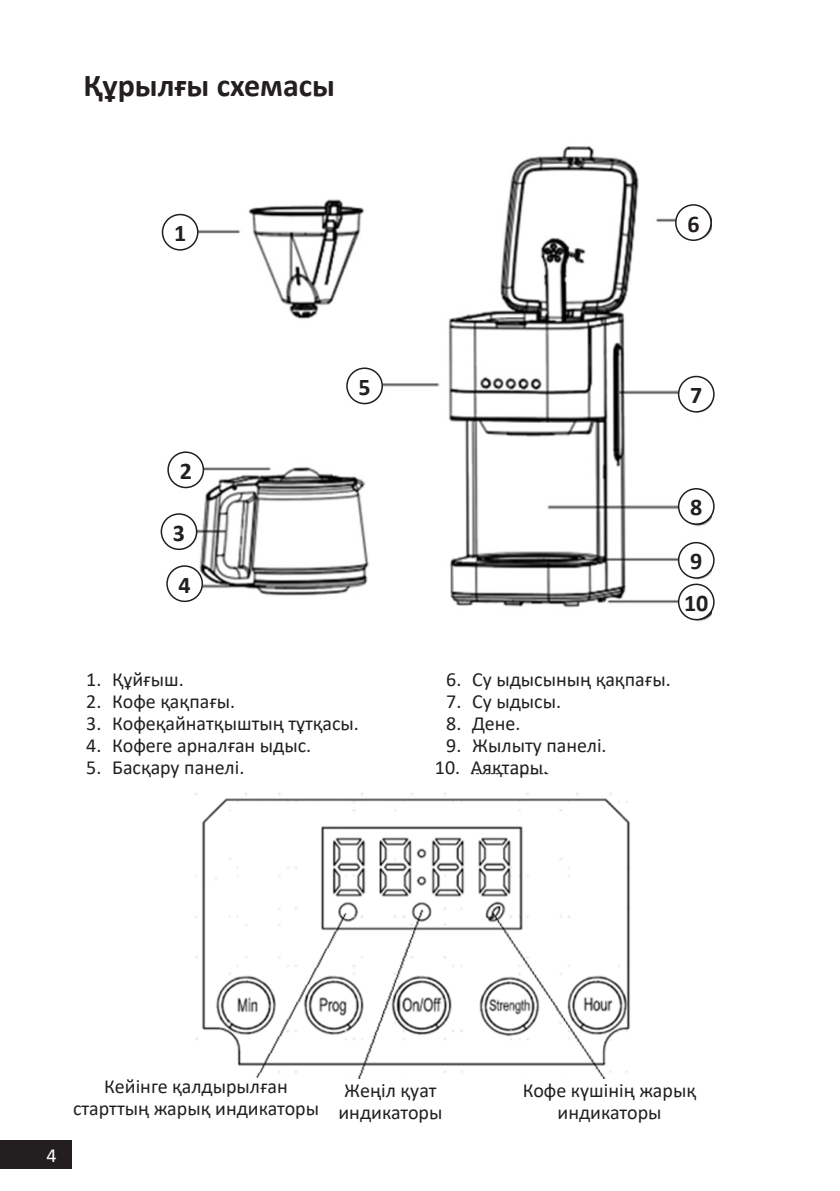
<style>
.page{position:relative;width:840px;height:1191px;background:#fff}
.page>*{position:absolute;margin:0;border:0;box-sizing:border-box;transform-origin:0 0}
.Заголовок_16{font:700 32px "Calibri";color:#231f20}
.цифры_на_схемах{font:700 24px "Calibri";color:#231f20}
.t1{font:20px/22px "Calibri";color:#231f20;text-align:center}
.t2{font:20px "Calibri";color:#fff}
</style>
<div class="page">
<div style="left:0;top:1140px;width:72px;height:28px;background:#231f20"></div>
<svg style="left:471px;top:773px;width:77px;height:1px"></svg>
<img style="left:195px;top:792px;width:435px;height:286px">
<img style="left:167px;top:146px;width:544px;height:476px">
<div style="left:162px;top:214px;width:36px;height:36px;background:#fff;border-radius:50%"></div>
<div style="left:162px;top:214px;width:36px;height:37px;border:2px solid #231f20;border-radius:50%"></div>
<div style="left:168px;top:452px;width:35px;height:35px;background:#fff;border-radius:50%"></div>
<div style="left:167px;top:451px;width:37px;height:37px;border:2px solid #231f20;border-radius:50%"></div>
<div style="left:161px;top:514px;width:35px;height:35px;background:#fff;border-radius:50%"></div>
<div style="left:160px;top:513px;width:37px;height:37px;border:2px solid #231f20;border-radius:50%"></div>
<div style="left:167px;top:566px;width:35px;height:35px;background:#fff;border-radius:50%"></div>
<div style="left:166px;top:565px;width:37px;height:37px;border:2px solid #231f20;border-radius:50%"></div>
<div style="left:347px;top:368px;width:35px;height:35px;background:#fff;border-radius:50%"></div>
<div style="left:346px;top:367px;width:37px;height:37px;border:2px solid #231f20;border-radius:50%"></div>
<div style="left:675px;top:205px;width:35px;height:35px;background:#fff;border-radius:50%"></div>
<div style="left:674px;top:204px;width:37px;height:37px;border:2px solid #231f20;border-radius:50%"></div>
<div style="left:678px;top:376px;width:35px;height:36px;background:#fff;border-radius:50%"></div>
<div style="left:677px;top:376px;width:37px;height:36px;border:2px solid #231f20;border-radius:50%"></div>
<div style="left:678px;top:489px;width:35px;height:35px;background:#fff;border-radius:50%"></div>
<div style="left:677px;top:488px;width:37px;height:37px;border:2px solid #231f20;border-radius:50%"></div>
<div style="left:678px;top:542px;width:35px;height:36px;background:#fff;border-radius:50%"></div>
<div style="left:677px;top:542px;width:37px;height:37px;border:2px solid #231f20;border-radius:50%"></div>
<div style="left:678px;top:584px;width:35px;height:35px;background:#fff;border-radius:50%"></div>
<div style="left:677px;top:583px;width:37px;height:37px;border:2px solid #231f20;border-radius:50%"></div>
<p class="Заголовок_16" style="left:83px;top:63px;width:253px">Құрылғы схемасы</p>
<p class="цифры_на_схемах" style="left:174px;top:216px;width:14px">1</p>
<p class="цифры_на_схемах" style="left:179px;top:454px;width:14px">2</p>
<p class="цифры_на_схемах" style="left:173px;top:516px;width:14px">3</p>
<p class="цифры_на_схемах" style="left:178px;top:568px;width:14px">4</p>
<p class="цифры_на_схемах" style="left:358px;top:370px;width:14px">5</p>
<p class="t1" style="left:86px;top:667px;width:99px">1. Құйғыш.</p>
<p class="t1" style="left:86px;top:689px;width:150px">2. Кофе қақпағы.</p>
<p class="t1" style="left:86px;top:711px;width:274px">3. Кофеқайнатқыштың тұтқасы.</p>
<p class="t1" style="left:86px;top:733px;width:226px">4. Кофеге арналған ыдыс.</p>
<p class="t1" style="left:86px;top:755px;width:159px">5. Басқару панелі.</p>
<p class="цифры_на_схемах" style="left:687px;top:207px;width:14px">6</p>
<p class="цифры_на_схемах" style="left:689px;top:378px;width:14px">7</p>
<p class="цифры_на_схемах" style="left:689px;top:490px;width:14px">8</p>
<p class="цифры_на_схемах" style="left:689px;top:544px;width:14px">9</p>
<p class="цифры_на_схемах" style="left:683px;top:586px;width:26px">10</p>
<p class="t1" style="left:446px;top:667px;width:226px">6. Су ыдысының қақпағы.</p>
<p class="t1" style="left:446px;top:689px;width:116px">7. Су ыдысы.</p>
<p class="t1" style="left:446px;top:711px;width:76px">8. Дене.</p>
<p class="t1" style="left:446px;top:733px;width:162px">9. Жылыту панелі.</p>
<p class="t1" style="left:434px;top:755px;width:115px">10. Аяқтары.</p>
<p class="t2" style="left:47px;top:1141px;width:12px">4</p>
<p class="t1" style="left:73px;top:1075px;width:247px">Кейінге қалдырылған старттың жарық индикаторы</p>
<p class="t1" style="left:338px;top:1078px;width:105px;text-align:left">Жеңіл қуат индикаторы</p>
<p class="t1" style="left:522px;top:1078px;width:175px">Кофе күшінің жарық индикаторы</p>
</div>
